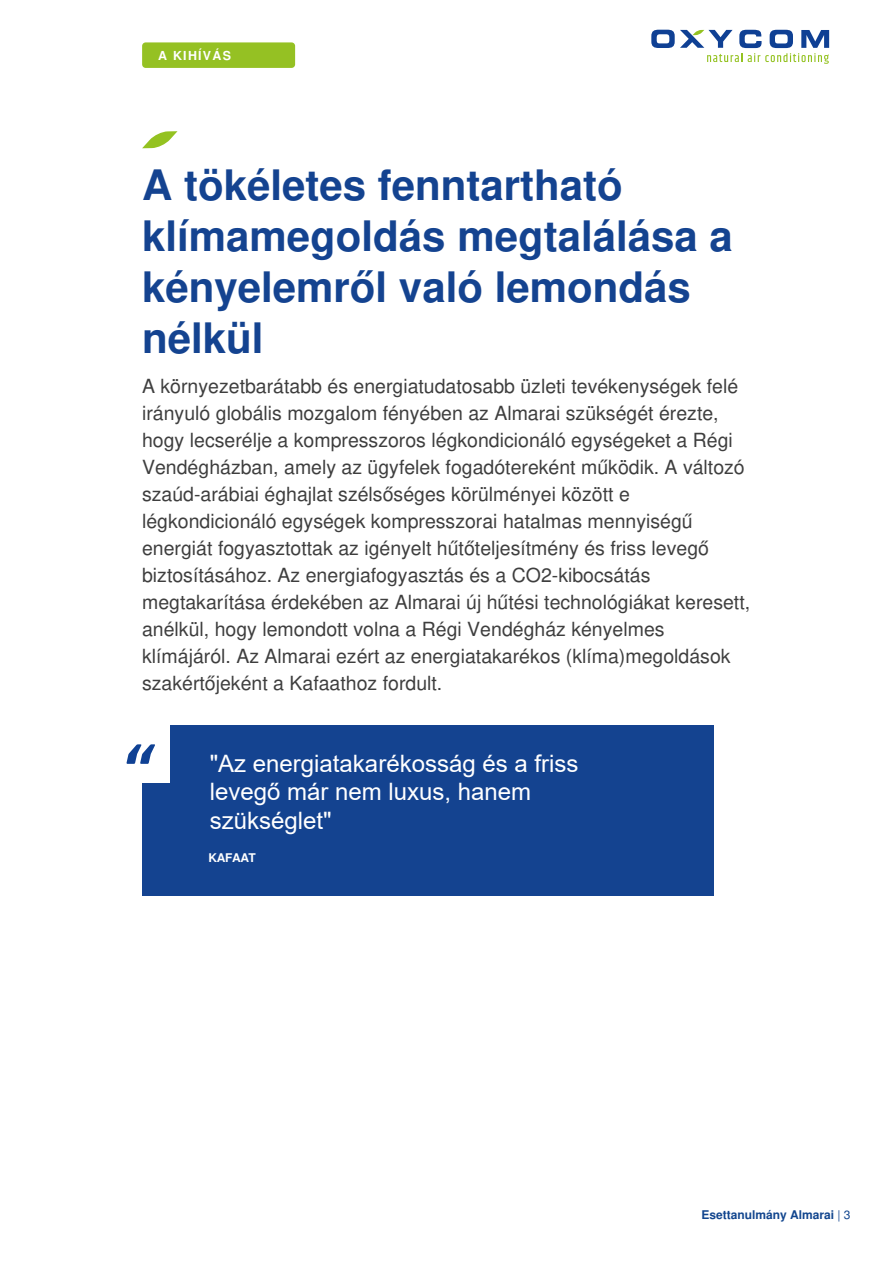
<style>
.page{position:relative;width:893px;height:1263px;background:#fff}
.page>*{position:absolute;margin:0;border:0;box-sizing:border-box;transform-origin:0 0}
.t1{font:700 42px/51px "Nimbus San L";color:#144390}
.t2{font:24px/28.8px "Arial";color:#fff}
.t3{font:19.5px/27px "Nimbus San L";color:#3e3e3e}
.t4{font:700 12.45px "Nimbus San L";letter-spacing:.1em;color:#fff}
.t5{font:700 12px "Nimbus San L";color:#11458e}
.t6{font:700 12px "Nimbus San L";letter-spacing:-.03em;color:#fff}
.s1{font-weight:400}
</style>
<div class="page">
<svg style="left:651px;top:30px;width:178px;height:34px"></svg>
<div style="left:142px;top:42px;width:153px;height:26px;background:#95c123;border-radius:4px"></div>
<div style="left:142px;top:725px;width:571px;height:171px;background:#144390"></div>
<div style="left:112px;top:724px;width:57px;height:59px;background:#fff"></div>
<svg style="left:127px;top:744px;width:28px;height:20px"></svg>
<svg style="left:142px;top:131px;width:36px;height:17px"></svg>
<p class="t4" style="left:158px;top:46px;width:74px">A KIHÍVÁS</p>
<h1 class="t1" style="left:142px;top:159px;width:592px">A tökéletes fenntartható klímamegoldás megtalálása a kényelemről való lemondás nélkül</h1>
<p class="t3" style="left:142px;top:372px;width:610px">A környezetbarátabb és energiatudatosabb üzleti tevékenységek felé irányuló globális mozgalom fényében az Almarai szükségét érezte, hogy lecserélje a kompresszoros légkondicionáló egységeket a Régi Vendégházban, amely az ügyfelek fogadótereként működik. A változó szaúd-arábiai éghajlat szélsőséges körülményei között e légkondicionáló egységek kompresszorai hatalmas mennyiségű energiát fogyasztottak az igényelt hűtőteljesítmény és friss levegő biztosításához. Az energiafogyasztás és a CO2-kibocsátás megtakarítása érdekében az Almarai új hűtési technológiákat keresett, anélkül, hogy lemondott volna a Régi Vendégház kényelmes klímájáról. Az Almarai ezért az energiatakarékos (klíma)megoldások szakértőjeként a Kafaathoz fordult.</p>
<p class="t2" style="left:210px;top:749px;width:370px">"Az energiatakarékosság és a friss levegő már nem luxus, hanem szükséglet"</p>
<p class="t6" style="left:208px;top:849px;width:49px">KAFAAT</p>
<p class="t5" style="left:701px;top:1206px;width:151px">Esettanulmány Almarai <span class="s1">| 3</span></p>
</div>
